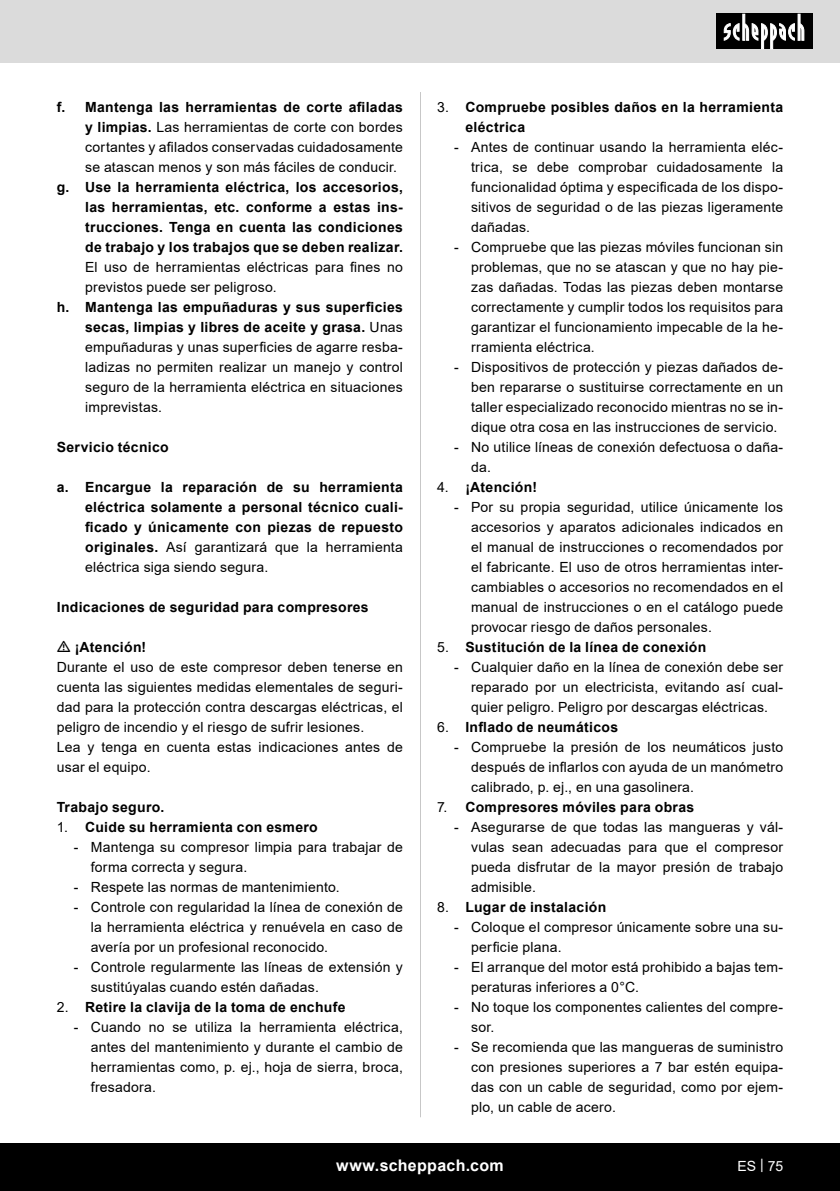
<style>
.page{position:relative;width:840px;height:1191px;background:#fff}
.page>*{position:absolute;margin:0;border:0;box-sizing:border-box;transform-origin:0 0}
.t1{font:700 16px "Arial";letter-spacing:.02em;color:#fff}
.t2{font:14px/20px "Arial";letter-spacing:.015em;color:#000;text-align:justify}
.t3{font:700 14px/20px "Arial";letter-spacing:.02em;color:#000;text-align:justify}
.t4{font:14px "Arial";color:#fff}
.s1{font-weight:700}
.s2{font-weight:400}
</style>
<div class="page">
<div style="left:0;top:0;width:839px;height:63px;background:#dbdbdb"></div>
<div style="left:0;top:1143px;width:839px;height:48px;background:#000"></div>
<div style="left:716px;top:14px;width:96px;height:35px;background:#000"></div>
<svg style="left:723px;top:14px;width:81px;height:35px"></svg>
<hr style="left:420px;top:92px;width:1px;height:1025px;background:#c7c7c7">
<p class="t2" style="left:85px;top:97px;width:319px;text-indent:-28px"><span class="s1">f. Mantenga las herramientas de corte afiladas y limpias.</span> Las herramientas de corte con bordes cortantes y afilados conservadas cuidadosamente se atascan menos y son más fáciles de conducir.</p>
<p class="t3" style="left:85px;top:177px;width:319px;text-indent:-28px">g. Use la herramienta eléctrica, los accesorios, las herramientas, etc. conforme a estas ins&shy;trucciones. Tenga en cuenta las condiciones de trabajo y los trabajos que se deben realizar.</p>
<p class="t2" style="left:85px;top:257px;width:319px">El uso de herramientas eléctricas para fines no previstos puede ser peligroso.</p>
<p class="t2" style="left:85px;top:297px;width:319px;text-indent:-28px"><span class="s1">h. Mantenga las empuñaduras y sus superficies secas, limpias y libres de aceite y grasa.</span> Unas empuñaduras y unas superficies de agarre resba&shy;ladizas no permiten realizar un manejo y control seguro de la herramienta eléctrica en situaciones imprevistas.</p>
<p class="t3" style="left:57px;top:437px;width:113px">Servicio técnico</p>
<p class="t3" style="left:85px;top:477px;width:319px;text-indent:-28px">a. Encargue la reparación de su herramienta eléctrica solamente a personal técnico cuali&shy;ficado y únicamente con piezas de repuesto originales. <span class="s2">Así garantizará que la herramienta eléctrica siga siendo segura.</span></p>
<p class="t3" style="left:57px;top:597px;width:313px">Indicaciones de seguridad para compresores</p>
<p class="t3" style="left:75px;top:637px;width:73px">¡Atención!</p>
<p class="t2" style="left:57px;top:657px;width:347px;text-align:left">Durante el uso de este compresor deben tenerse en cuenta las siguientes medidas elementales de seguri&shy;dad para la protección contra descargas eléctricas, el peligro de incendio y el riesgo de sufrir lesiones.<br>Lea y tenga en cuenta estas indicaciones antes de usar el equipo.</p>
<p class="t3" style="left:57px;top:797px;width:109px">Trabajo seguro.</p>
<p class="t3" style="left:57px;top:817px;width:262px"><span class="s2">1.</span> Cuide su herramienta con esmero</p>
<p class="t2" style="left:91px;top:837px;width:313px;text-indent:-17px">- Mantenga su compresor limpia para trabajar de forma correcta y segura.</p>
<p class="t2" style="left:74px;top:877px;width:267px">- Respete las normas de mantenimiento.</p>
<p class="t2" style="left:91px;top:897px;width:313px;text-indent:-17px">- Controle con regularidad la línea de conexión de la herramienta eléctrica y renuévela en caso de avería por un profesional reconocido.</p>
<p class="t2" style="left:91px;top:957px;width:313px;text-indent:-17px">- Controle regularmente las líneas de extensión y sustitúyalas cuando estén dañadas.</p>
<p class="t3" style="left:57px;top:997px;width:290px"><span class="s2">2.</span> Retire la clavija de la toma de enchufe</p>
<p class="t2" style="left:91px;top:1017px;width:313px;text-indent:-17px">- Cuando no se utiliza la herramienta eléctrica, antes del mantenimiento y durante el cambio de herramientas como, p. ej., hoja de sierra, broca, fresadora.</p>
<p class="t3" style="left:465px;top:97px;width:319px;text-indent:-28px"><span class="s2">3.</span> Compruebe posibles daños en la herramienta eléctrica</p>
<p class="t2" style="left:471px;top:137px;width:313px;text-indent:-17px">- Antes de continuar usando la herramienta eléc&shy;trica, se debe comprobar cuidadosamente la funcionalidad óptima y especificada de los dispo&shy;sitivos de seguridad o de las piezas ligeramente dañadas.</p>
<p class="t2" style="left:471px;top:237px;width:313px;text-indent:-17px">- Compruebe que las piezas móviles funcionan sin problemas, que no se atascan y que no hay pie&shy;zas dañadas. Todas las piezas deben montarse correctamente y cumplir todos los requisitos para garantizar el funcionamiento impecable de la he&shy;rramienta eléctrica.</p>
<p class="t2" style="left:471px;top:357px;width:313px;text-indent:-17px">- Dispositivos de protección y piezas dañados de&shy;ben repararse o sustituirse correctamente en un taller especializado reconocido mientras no se in&shy;dique otra cosa en las instrucciones de servicio.</p>
<p class="t2" style="left:471px;top:437px;width:313px;text-indent:-17px">- No utilice líneas de conexión defectuosa o daña&shy;da.</p>
<p class="t3" style="left:437px;top:477px;width:101px"><span class="s2">4.</span> ¡Atención!</p>
<p class="t2" style="left:471px;top:497px;width:313px;text-indent:-17px">- Por su propia seguridad, utilice únicamente los accesorios y aparatos adicionales indicados en el manual de instrucciones o recomendados por el fabricante. El uso de otros herramientas inter&shy;cambiables o accesorios no recomendados en el manual de instrucciones o en el catálogo puede provocar riesgo de daños personales.</p>
<p class="t3" style="left:437px;top:637px;width:271px"><span class="s2">5.</span> Sustitución de la línea de conexión</p>
<p class="t2" style="left:471px;top:657px;width:313px;text-indent:-17px">- Cualquier daño en la línea de conexión debe ser reparado por un electricista, evitando así cual&shy;quier peligro. Peligro por descargas eléctricas.</p>
<p class="t3" style="left:437px;top:717px;width:183px"><span class="s2">6.</span> Inflado de neumáticos</p>
<p class="t2" style="left:471px;top:737px;width:313px;text-indent:-17px">- Compruebe la presión de los neumáticos justo después de inflarlos con ayuda de un manómetro calibrado, p. ej., en una gasolinera.</p>
<p class="t3" style="left:437px;top:797px;width:258px"><span class="s2">7.</span> Compresores móviles para obras</p>
<p class="t2" style="left:471px;top:817px;width:313px;text-indent:-17px">- Asegurarse de que todas las mangueras y vál&shy;vulas sean adecuadas para que el compresor pueda disfrutar de la mayor presión de trabajo admisible.</p>
<p class="t3" style="left:437px;top:897px;width:171px"><span class="s2">8.</span> Lugar de instalación</p>
<p class="t2" style="left:471px;top:917px;width:313px;text-indent:-17px">- Coloque el compresor únicamente sobre una su&shy;perficie plana.</p>
<p class="t2" style="left:471px;top:957px;width:313px;text-indent:-17px">- El arranque del motor está prohibido a bajas tem&shy;peraturas inferiores a 0°C.</p>
<p class="t2" style="left:471px;top:997px;width:313px;text-indent:-17px">- No toque los componentes calientes del compre&shy;sor.</p>
<p class="t2" style="left:471px;top:1037px;width:313px;text-indent:-17px">- Se recomienda que las mangueras de suministro con presiones superiores a 7 bar estén equipa&shy;das con un cable de seguridad, como por ejem&shy;plo, un cable de acero.</p>
<p class="t1" style="left:336px;top:1154px;width:169px">www.scheppach.com</p>
<p class="t4" style="left:737px;top:1156px;width:47px">ES | 75</p>
</div>
